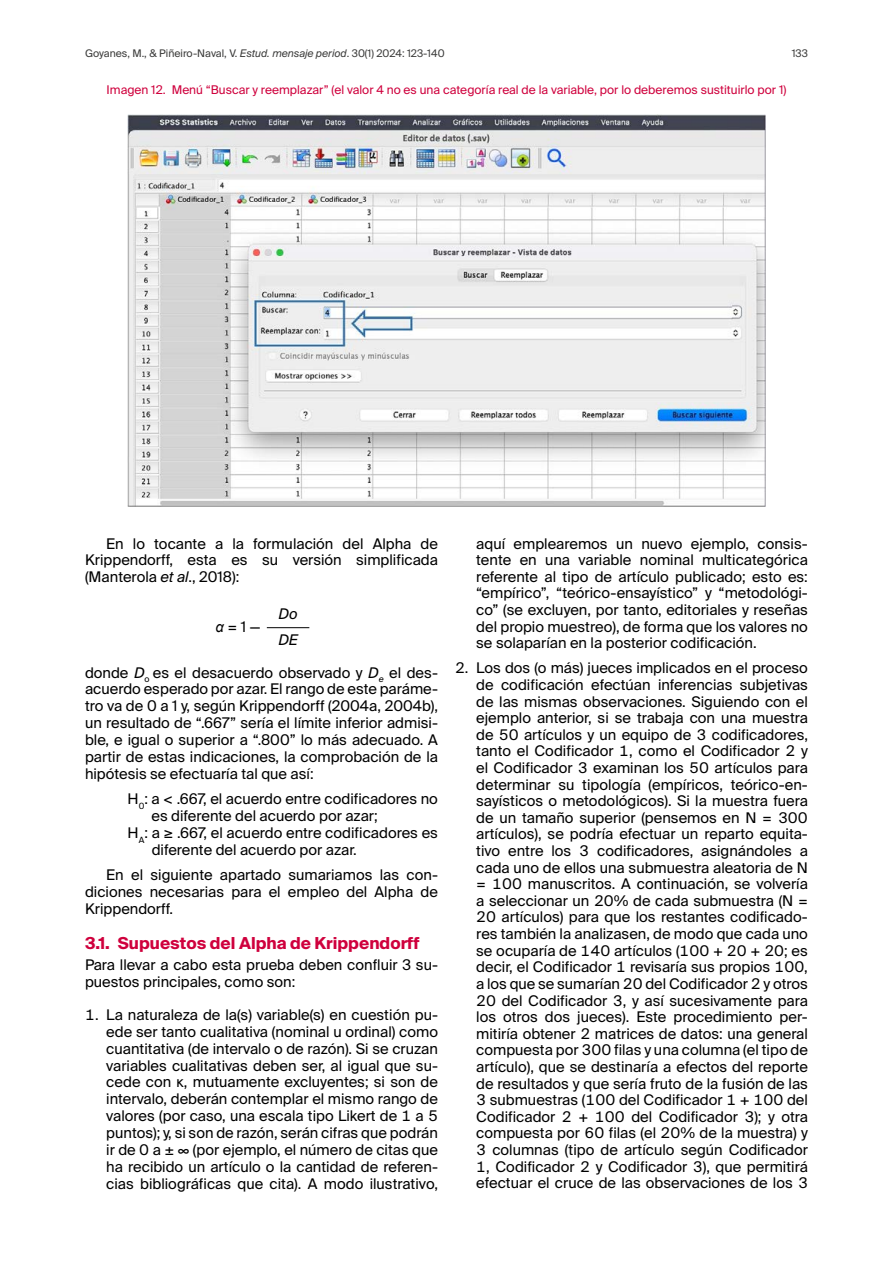
<style>
.page{position:relative;width:893px;height:1263px;background:#fff}
.page>*{position:absolute;margin:0;border:0;box-sizing:border-box;transform-origin:0 0}
._000-LADILLO_02{font:700 16.5px "Suisse Intl";color:#cf003d}
._000-PRIMER_PARRAFO{font:14.7px/16.6px "Suisse Intl";color:#000;text-align:justify}
._000-TXT_GENERAL{font:14.7px/16.8px "Suisse Intl";color:#000;text-align:justify}
._000-Citas{font:14.7px/16.8px "Suisse Intl";color:#000}
._000-TXT_GENERAL-2{font:italic 14.7px "Suisse Intl";color:#000}
._000-Tit_tablas{font:12px "Suisse Intl";color:#cf003d}
.t1{font:10.5px "Suisse Intl";color:#3c3c3b}
.s1{font-style:italic}
.s2{font-family:"Arial";font-style:italic}
.s3{font-family:"Arial"}
</style>
<div class="page">
<img style="left:128px;top:114px;width:637px;height:392px">
<hr style="left:267px;top:627px;width:42px;height:1px;background:#000">
<p class="t1" style="left:85px;top:47px;width:361px">Goyanes, M., &amp; Piñeiro-Naval, V. <span class="s1">Estud. mensaje period</span>. 30(1) 2024: 123-140</p>
<p class="t1" style="left:792px;top:47px;width:18px">133</p>
<p class="_000-Tit_tablas" style="left:107px;top:83px;width:681px">Imagen 12. Menú “Buscar y reemplazar” (el valor 4 no es una categoría real de la variable, por lo deberemos sustituirlo por 1)</p>
<p class="_000-TXT_GENERAL" style="left:85px;top:535px;width:354px;text-indent:21px">En lo tocante a la formulación del Alpha de Krippendorff, esta es su versión simplificada (Manterola <span class="s1">et al</span>., 2018):</p>
<p class="_000-TXT_GENERAL" style="left:216px;top:619px;width:46px"><span class="s2">α</span> = 1 —</p>
<p class="_000-TXT_GENERAL-2" style="left:279px;top:605px;width:20px">Do</p>
<p class="_000-TXT_GENERAL-2" style="left:278px;top:632px;width:21px">DE</p>
<p class="_000-PRIMER_PARRAFO" style="left:85px;top:664px;width:354px">donde <span class="s1">D</span><sub>o</sub> es el desacuerdo observado y <span class="s1">D</span><sub>e</sub> el des&shy;acuerdo esperado por azar. El rango de este paráme&shy;tro va de 0 a 1 y, según Krippendorff (2004a, 2004b), un resultado de “.667” sería el límite inferior admisi&shy;ble, e igual o superior a “.800” lo más adecuado. A partir de estas indicaciones, la comprobación de la hipótesis se efectuaría tal que así:</p>
<p class="_000-Citas" style="left:151px;top:791px;width:288px;text-indent:-24px">H<sub>0</sub>: a &lt; .667, el acuerdo entre codificadores no es diferente del acuerdo por azar;</p>
<p class="_000-Citas" style="left:152px;top:824px;width:288px;text-indent:-24px">H<sub>A</sub>: a ≥ .667, el acuerdo entre codificadores es diferente del acuerdo por azar.</p>
<p class="_000-TXT_GENERAL" style="left:85px;top:867px;width:354px;text-indent:21px">En el siguiente apartado sumariamos las con&shy;diciones necesarias para el empleo del Alpha de Krippendorff.</p>
<p class="_000-LADILLO_02" style="left:85px;top:933px;width:336px">3.1. Supuestos del Alpha de Krippendorff</p>
<p class="_000-PRIMER_PARRAFO" style="left:85px;top:956px;width:354px">Para llevar a cabo esta prueba deben confluir 3 su&shy;puestos principales, como son:</p>
<p class="_000-PRIMER_PARRAFO" style="left:106px;top:1006px;width:333px;text-indent:-21px">1. La naturaleza de la(s) variable(s) en cuestión pu&shy;ede ser tanto cualitativa (nominal u ordinal) como cuantitativa (de intervalo o de razón). Si se cruzan variables cualitativas deben ser, al igual que su&shy;cede con <span class="s3">κ</span>, mutuamente excluyentes; si son de intervalo, deberán contemplar el mismo rango de valores (por caso, una escala tipo Likert de 1 a 5 puntos); y, si son de razón, serán cifras que podrán ir de 0 a ± ∞ (por ejemplo, el número de citas que ha recibido un artículo o la cantidad de referen&shy;cias bibliográficas que cita). A modo ilustrativo,</p>
<p class="_000-PRIMER_PARRAFO" style="left:476px;top:535px;width:333px">aquí emplearemos un nuevo ejemplo, consis&shy;tente en una variable nominal multicategórica referente al tipo de artículo publicado; esto es: “empírico”, “teórico-ensayístico” y “metodológi&shy;co” (se excluyen, por tanto, editoriales y reseñas del propio muestreo), de forma que los valores no se solaparían en la posterior codificación.</p>
<p class="_000-PRIMER_PARRAFO" style="left:476px;top:660px;width:333px;text-indent:-21px">2. Los dos (o más) jueces implicados en el proceso de codificación efectúan inferencias subjetivas de las mismas observaciones. Siguiendo con el ejemplo anterior, si se trabaja con una muestra de 50 artículos y un equipo de 3 codificadores, tanto el Codificador 1, como el Codificador 2 y el Codificador 3 examinan los 50 artículos para determinar su tipología (empíricos, teórico-en&shy;sayísticos o metodológicos). Si la muestra fuera de un tamaño superior (pensemos en N = 300 artículos), se podría efectuar un reparto equita&shy;tivo entre los 3 codificadores, asignándoles a cada uno de ellos una submuestra aleatoria de N = 100 manuscritos. A continuación, se volvería a seleccionar un 20% de cada submuestra (N = 20 artículos) para que los restantes codificado&shy;res también la analizasen, de modo que cada uno se ocuparía de 140 artículos (100 + 20 + 20; es decir, el Codificador 1 revisaría sus propios 100, a los que se sumarían 20 del Codificador 2 y otros 20 del Codificador 3, y así sucesivamente para los otros dos jueces). Este procedimiento per&shy;mitiría obtener 2 matrices de datos: una general compuesta por 300 filas y una columna (el tipo de artículo), que se destinaría a efectos del reporte de resultados y que sería fruto de la fusión de las 3 submuestras (100 del Codificador 1 + 100 del Codificador 2 + 100 del Codificador 3); y otra compuesta por 60 filas (el 20% de la muestra) y 3 columnas (tipo de artículo según Codificador 1, Codificador 2 y Codificador 3), que permitirá efectuar el cruce de las observaciones de los 3</p>
</div>
